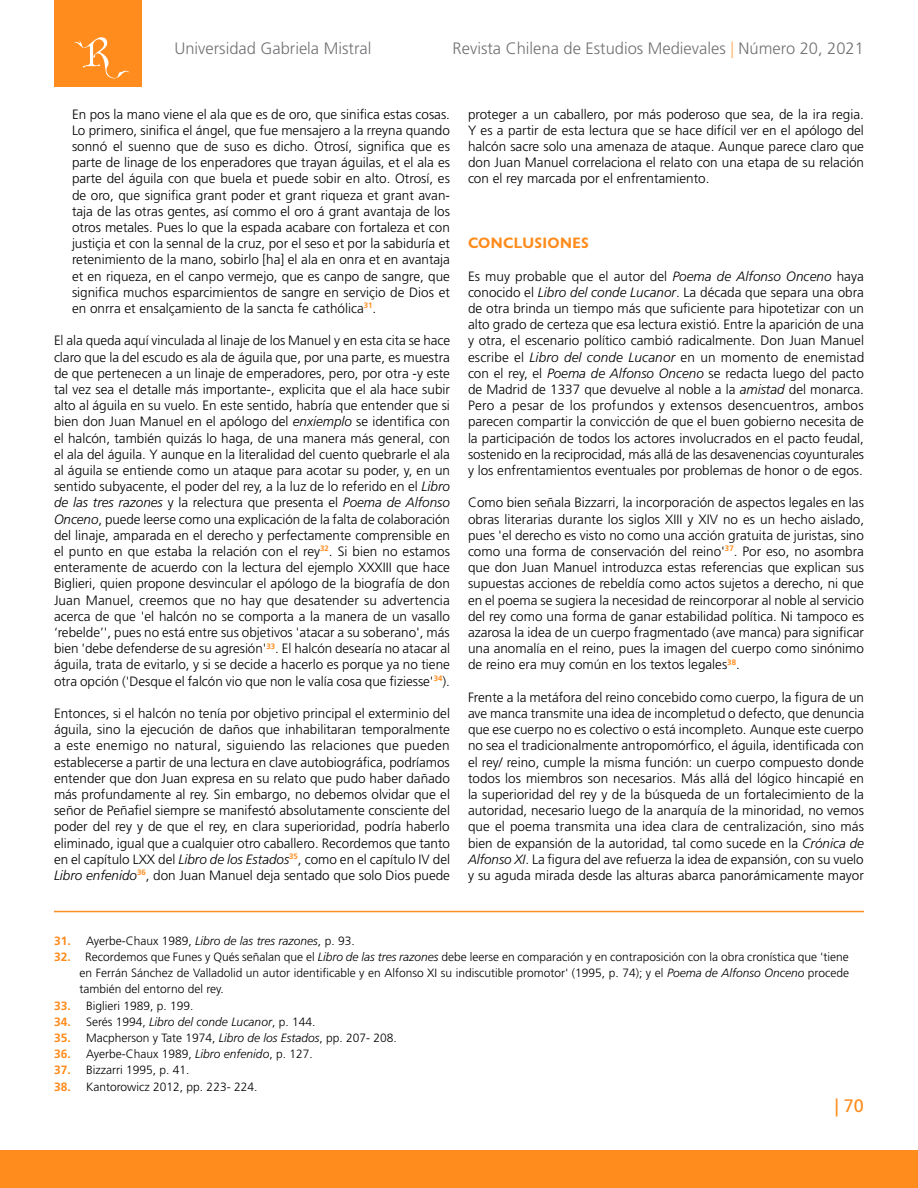
<style>
.page{position:relative;width:918px;height:1188px;background:#fff}
.page>*{position:absolute;margin:0;border:0;box-sizing:border-box;transform-origin:0 0}
.t1{font:18px "Frutiger LT Std";color:#ff8c1c}
.t2{font:300 16.5px "Frutiger LT Std";color:#717275}
.t3{font:700 15px "Gill Sans Display MT Pro";letter-spacing:.005em;color:#ff8c1c}
.t4{font:300 13.5px/16.2px "Frutiger LT Std";color:#000;text-align:justify}
.t5{font:300 12px/16.2px "Frutiger LT Std";color:#000;text-align:justify}
.t6{font:italic 300 12px "Frutiger LT Std";color:#000}
.s1{color:#ffb165}
.s2{font-style:italic}
.s3{font-weight:700;color:#ff8c1c}
.s4{font-weight:700;font-style:normal;color:#ff8c1c}
.s5{font-style:normal}
</style>
<div class="page">
<div style="left:0;top:1151px;width:918px;height:37px;background:#ff8c1c"></div>
<div style="left:54px;top:0;width:88px;height:86px;background:#ff8c1c"></div>
<svg style="left:74px;top:37px;width:55px;height:42px"></svg>
<hr style="left:54px;top:911px;width:810px;height:1px;background:#ff8c1c">
<p class="t2" style="left:174px;top:39px;width:199px">Universidad Gabriela Mistral</p>
<p class="t2" style="left:453px;top:39px;width:413px">Revista Chilena de Estudios Medievales <span class="s1">|</span> Número 20, 2021</p>
<p class="t4" style="left:72px;top:106px;width:380px">En pos la mano viene el ala que es de oro, que sinifica estas cosas.<br>Lo primero, sinifica el ángel, que fue mensajero a la rreyna quando sonnó el suenno que de suso es dicho. Otrosí, significa que es parte de linage de los enperadores que trayan águilas, et el ala es parte del águila con que buela et puede sobir en alto. Otrosí, es de oro, que significa grant poder et grant riqueza et grant avan&shy;taja de las otras gentes, así commo el oro á grant avantaja de los otros metales. Pues lo que la espada acabare con fortaleza et con justiçia et con la sennal de la cruz, por el seso et por la sabiduría et retenimiento de la mano, sobirlo [ha] el ala en onra et en avantaja et en riqueza, en el canpo vermejo, que es canpo de sangre, que significa muchos esparcimientos de sangre en serviçio de Dios et en onrra et ensalçamiento de la sancta fe cathólica<sup>31</sup>.</p>
<p class="t4" style="left:54px;top:333px;width:398px">El ala queda aquí vinculada al linaje de los Manuel y en esta cita se hace claro que la del escudo es ala de águila que, por una parte, es muestra de que pertenecen a un linaje de emperadores, pero, por otra -y este tal vez sea el detalle más importante-, explicita que el ala hace subir alto al águila en su vuelo. En este sentido, habría que entender que si bien don Juan Manuel en el apólogo del <span class="s2">enxiemplo</span> se identifica con el halcón, también quizás lo haga, de una manera más general, con el ala del águila. Y aunque en la literalidad del cuento quebrarle el ala al águila se entiende como un ataque para acotar su poder, y, en un sentido subyacente, el poder del rey, a la luz de lo referido en el <span class="s2">Libro de las tres razones</span> y la relectura que presenta el <span class="s2">Poema de Alfonso Onceno</span>, puede leerse como una explicación de la falta de colaboración del linaje, amparada en el derecho y perfectamente comprensible en el punto en que estaba la relación con el rey<sup>32</sup>. Si bien no estamos enteramente de acuerdo con la lectura del ejemplo XXXIII que hace Biglieri, quien propone desvincular el apólogo de la biografía de don Juan Manuel, creemos que no hay que desatender su advertencia acerca de que 'el halcón no se comporta a la manera de un vasallo ‘rebelde’', pues no está entre sus objetivos 'atacar a su soberano', más bien 'debe defenderse de su agresión'<sup>33</sup>. El halcón desearía no atacar al águila, trata de evitarlo, y si se decide a hacerlo es porque ya no tiene otra opción ('Desque el falcón vio que non le valía cosa que fiziesse'<sup>34</sup>).</p>
<p class="t4" style="left:54px;top:705px;width:398px">Entonces, si el halcón no tenía por objetivo principal el exterminio del águila, sino la ejecución de daños que inhabilitaran temporalmente a este enemigo no natural, siguiendo las relaciones que pueden establecerse a partir de una lectura en clave autobiográfica, podríamos entender que don Juan expresa en su relato que pudo haber dañado más profundamente al rey. Sin embargo, no debemos olvidar que el señor de Peñafiel siempre se manifestó absolutamente consciente del poder del rey y de que el rey, en clara superioridad, podría haberlo eliminado, igual que a cualquier otro caballero. Recordemos que tanto en el capítulo LXX del <span class="s2">Libro de los Estados</span><sup>35</sup>, como en el capítulo IV del <span class="s2">Libro enfenido</span><sup>36</sup>, don Juan Manuel deja sentado que solo Dios puede</p>
<p class="t4" style="left:468px;top:106px;width:398px">proteger a un caballero, por más poderoso que sea, de la ira regia.<br>Y es a partir de esta lectura que se hace difícil ver en el apólogo del halcón sacre solo una amenaza de ataque. Aunque parece claro que don Juan Manuel correlaciona el relato con una etapa de su relación con el rey marcada por el enfrentamiento.</p>
<p class="t3" style="left:468px;top:234px;width:122px">CONCLUSIONES</p>
<p class="t4" style="left:468px;top:268px;width:398px">Es muy probable que el autor del <span class="s2">Poema de Alfonso Onceno</span> haya conocido el <span class="s2">Libro del conde Lucanor</span>. La década que separa una obra de otra brinda un tiempo más que suficiente para hipotetizar con un alto grado de certeza que esa lectura existió. Entre la aparición de una y otra, el escenario político cambió radicalmente. Don Juan Manuel escribe el <span class="s2">Libro del conde Lucanor</span> en un momento de enemistad con el rey, el <span class="s2">Poema de Alfonso Onceno</span> se redacta luego del pacto de Madrid de 1337 que devuelve al noble a la <span class="s2">amistad</span> del monarca.<br>Pero a pesar de los profundos y extensos desencuentros, ambos parecen compartir la convicción de que el buen gobierno necesita de la participación de todos los actores involucrados en el pacto feudal, sostenido en la reciprocidad, más allá de las desavenencias coyunturales y los enfrentamientos eventuales por problemas de honor o de egos.</p>
<p class="t4" style="left:468px;top:495px;width:398px">Como bien señala Bizzarri, la incorporación de aspectos legales en las obras literarias durante los siglos XIII y XIV no es un hecho aislado, pues 'el derecho es visto no como una acción gratuita de juristas, sino como una forma de conservación del reino'<sup>37</sup>. Por eso, no asombra que don Juan Manuel introduzca estas referencias que explican sus supuestas acciones de rebeldía como actos sujetos a derecho, ni que en el poema se sugiera la necesidad de reincorporar al noble al servicio del rey como una forma de ganar estabilidad política. Ni tampoco es azarosa la idea de un cuerpo fragmentado (ave manca) para significar una anomalía en el reino, pues la imagen del cuerpo como sinónimo de reino era muy común en los textos legales<sup>38</sup>.</p>
<p class="t4" style="left:468px;top:689px;width:398px">Frente a la metáfora del reino concebido como cuerpo, la figura de un ave manca transmite una idea de incompletud o defecto, que denuncia que ese cuerpo no es colectivo o está incompleto. Aunque este cuerpo no sea el tradicionalmente antropomórfico, el águila, identificada con el rey/ reino, cumple la misma función: un cuerpo compuesto donde todos los miembros son necesarios. Más allá del lógico hincapié en la superioridad del rey y de la búsqueda de un fortalecimiento de la autoridad, necesario luego de la anarquía de la minoridad, no vemos que el poema transmita una idea clara de centralización, sino más bien de expansión de la autoridad, tal como sucede en la <span class="s2">Crónica de Alfonso XI</span>. La figura del ave refuerza la idea de expansión, con su vuelo y su aguda mirada desde las alturas abarca panorámicamente mayor</p>
<p class="t5" style="left:54px;top:933px;width:302px"><span class="s3">31.</span> Ayerbe-Chaux 1989, <span class="s2">Libro de las tres razones</span>, p. 93.</p>
<p class="t5" style="left:80px;top:949px;width:771px;text-indent:-26px"><span class="s3">32.</span> Recordemos que Funes y Qués señalan que el <span class="s2">Libro de las tres razones</span> debe leerse en comparación y en contraposición con la obra cronística que 'tiene en Ferrán Sánchez de Valladolid un autor identificable y en Alfonso XI su indiscutible promotor' (1995, p. 74); y el <span class="s2">Poema de Alfonso Onceno</span> procede también del entorno del rey.</p>
<p class="t5" style="left:54px;top:997px;width:141px"><span class="s3">33.</span> Biglieri 1989, p. 199.</p>
<p class="t6" style="left:54px;top:1015px;width:263px"><span class="s4">34.</span> <span class="s5">Serés 1994,</span> Libro del conde Lucanor<span class="s5">, p. 144.</span></p>
<p class="t5" style="left:54px;top:1030px;width:344px"><span class="s3">35.</span> Macpherson y Tate 1974, <span class="s2">Libro de los Estados</span>, pp. 207- 208.</p>
<p class="t5" style="left:54px;top:1046px;width:260px"><span class="s3">36.</span> Ayerbe-Chaux 1989, <span class="s2">Libro enfenido</span>, p. 127.</p>
<p class="t5" style="left:54px;top:1062px;width:137px"><span class="s3">37.</span> Bizzarri 1995, p. 41.</p>
<p class="t5" style="left:54px;top:1078px;width:205px"><span class="s3">38.</span> Kantorowicz 2012, pp. 223- 224.</p>
<h1 class="t1" style="left:835px;top:1095px;width:31px">| 70</h1>
</div>
